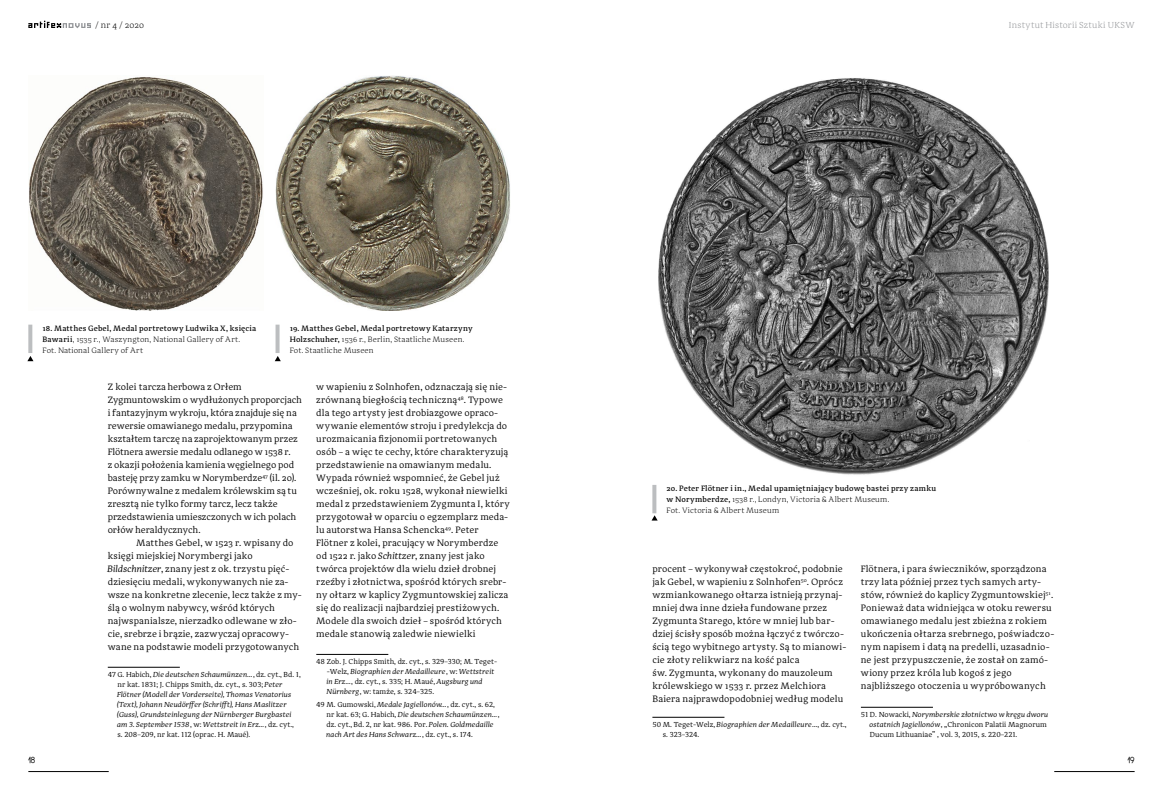
<style>
.page{position:relative;width:1163px;height:794px;background:#fff}
.page>*{position:absolute;margin:0;border:0;box-sizing:border-box;transform-origin:0 0}
.t1{font:9.5px/13px "Adagio Serif";letter-spacing:.005em;color:#000}
.t2{font:300 9px "Adagio Serif";letter-spacing:.03em;color:#939598}
.t3{font:300 9px "Adagio Serif";letter-spacing:.01em;color:#000}
.t4{font:500 8px/11px "Adagio Serif";letter-spacing:.015em;color:#000}
.t5{font:300 8px/11px "Adagio Serif";letter-spacing:.02em;color:#000}
.t6{font:100 8px "Nordica";color:#000}
.t7{font:7.5px/10px "Adagio Serif";color:#000}
.t8{font:italic 7.5px/10px "Adagio Serif";color:#000}
.s1{font-weight:500}
.s2{font-weight:300}
.s3{font-style:italic}
.s4{font-style:normal}
</style>
<div class="page">
<hr style="left:28px;top:771px;width:81px;height:1px;background:#000">
<hr style="left:1054px;top:771px;width:80px;height:1px;background:#000">
<svg style="left:28px;top:21px;width:63px;height:7px"></svg>
<hr style="left:108px;top:667px;width:72px;height:1px;background:#000">
<hr style="left:316px;top:654px;width:72px;height:1px;background:#000">
<img style="left:29px;top:77px;width:234px;height:233px">
<img style="left:275px;top:76px;width:235px;height:234px">
<img style="left:658px;top:78px;width:389px;height:397px">
<svg style="left:28px;top:325px;width:4px;height:28px"></svg>
<svg style="left:275px;top:325px;width:4px;height:28px"></svg>
<svg style="left:652px;top:485px;width:4px;height:28px"></svg>
<svg style="left:27px;top:356px;width:6px;height:5px"></svg>
<svg style="left:652px;top:515px;width:5px;height:5px"></svg>
<svg style="left:275px;top:356px;width:6px;height:5px"></svg>
<hr style="left:652px;top:717px;width:72px;height:1px;background:#000">
<hr style="left:860px;top:707px;width:72px;height:1px;background:#000">
<p class="t3" style="left:95px;top:20px;width:50px">/ nr 4 / 2020</p>
<p class="t2" style="left:1008px;top:20px;width:127px">Instytut Historii Sztuki UKSW</p>
<p class="t5" style="left:43px;top:323px;width:215px"><span class="s1">18. Matthes Gebel, Medal portretowy Ludwika X, księcia<br>Bawarii</span>, 1535 r., Waszyngton, National Gallery of Art.<br>Fot. National Gallery of Art</p>
<p class="t4" style="left:290px;top:323px;width:184px">19. Matthes Gebel, Medal portretowy Katarzyny<br>Holzschuher, <span class="s2">1536 r., Berlin, Staatliche Museen.<br>Fot. Staatliche Museen</span></p>
<p class="t1" style="left:108px;top:381px;width:196px">Z kolei tarcza herbowa z Orłem Zygmuntowskim o wydłużonych proporcjach i fantazyjnym wykroju, która znajduje się na rewersie omawianego medalu, przypomina kształtem tarczę na zaprojektowanym przez Flötnera awersie medalu odlanego w 1538 r.<br>z okazji położenia kamienia węgielnego pod basteję przy zamku w Norymberdze<sup>47</sup> (il. 20).<br>Porównywalne z medalem królewskim są tu zresztą nie tylko formy tarcz, lecz także przedstawienia umieszczonych w ich polach orłów heraldycznych.</p>
<p class="t1" style="left:108px;top:537px;width:195px;text-indent:28px">Matthes Gebel, w 1523 r. wpisany do księgi miejskiej Norymbergi jako <span class="s3">Bildschnitzer</span>, znany jest z ok. trzystu pięć&shy;dziesięciu medali, wykonywanych nie za&shy;wsze na konkretne zlecenie, lecz także z my&shy;ślą o wolnym nabywcy, wśród których najwspanialsze, nierzadko odlewane w zło&shy;cie, srebrze i brązie, zazwyczaj opracowy&shy;wane na podstawie modeli przygotowanych</p>
<p class="t8" style="left:117px;top:670px;width:185px;text-indent:-10px"><span class="s4">47 G. Habich,</span> Die deutschen Schaumünzen…<span class="s4">, dz. cyt., Bd. 1, nr kat. 1831; J. Chipps Smith, dz. cyt., s. 303;</span> Peter Flötner (Modell der Vorderseite), Thomas Venatorius (Text), Johann Neudörffer (Schrifft), Hans Maslitzer (Guss), Grundsteinlegung der Nürnberger Burgbastei am 3. September 1538<span class="s4">, w:</span> Wettstreit in Erz…<span class="s4">, dz. cyt., s. 208–209, nr kat. 112 (oprac. H. Maué).</span></p>
<p class="t1" style="left:316px;top:381px;width:195px">w wapieniu z Solnhofen, odznaczają się nie&shy;zrównaną biegłością techniczną<sup>48</sup>. Typowe dla tego artysty jest drobiazgowe opraco&shy;wywanie elementów stroju i predylekcja do urozmaicania fizjonomii portretowanych osób – a więc te cechy, które charakteryzują przedstawienie na omawianym medalu.<br>Wypada również wspomnieć, że Gebel już wcześniej, ok. roku 1528, wykonał niewielki medal z przedstawieniem Zygmunta I, który przygotował w oparciu o egzemplarz meda&shy;lu autorstwa Hansa Schencka<sup>49</sup>. Peter Flötner z kolei, pracujący w Norymberdze od 1522 r. jako <span class="s3">Schittzer</span>, znany jest jako twórca projektów dla wielu dzieł drobnej rzeźby i złotnictwa, spośród których srebr&shy;ny ołtarz w kaplicy Zygmuntowskiej zalicza się do realizacji najbardziej prestiżowych.<br>Modele dla swoich dzieł – spośród których medale stanowią zaledwie niewielki</p>
<p class="t7" style="left:327px;top:657px;width:172px;text-indent:-11px">48 Zob. J. Chipps Smith, dz. cyt., s. 329–330; M. Teget--Welz, <span class="s3">Biographien der Medailleure</span>, w: <span class="s3">Wettstreit in Erz…</span>, dz. cyt., s. 335; H. Maué, <span class="s3">Augsburg und Nürnberg</span>, w: tamże, s. 324–325.</p>
<p class="t7" style="left:326px;top:700px;width:174px;text-indent:-10px">49 M. Gumowski, <span class="s3">Medale Jagiellonów…</span>, dz. cyt., s. 62, nr kat. 63; G. Habich, <span class="s3">Die deutschen Schaumünzen…</span>, dz. cyt., Bd. 2, nr kat. 986. Por. <span class="s3">Polen. Goldmedaille nach Art des Hans Schwarz…</span>, dz. cyt., s. 174.</p>
<p class="t4" style="left:666px;top:483px;width:271px">20. Peter Flötner i in., Medal upamiętniający budowę bastei przy zamku w Norymberdze, <span class="s2">1538 r., Londyn, Victoria &amp; Albert Museum.<br>Fot. Victoria &amp; Albert Museum</span></p>
<p class="t1" style="left:652px;top:562px;width:195px">procent – wykonywał częstokroć, podobnie jak Gebel, w wapieniu z Solnhofen<sup>50</sup>. Oprócz wzmiankowanego ołtarza istnieją przynaj&shy;mniej dwa inne dzieła fundowane przez Zygmunta Starego, które w mniej lub bar&shy;dziej ścisły sposób można łączyć z twórczo&shy;ścią tego wybitnego artysty. Są to mianowi&shy;cie złoty relikwiarz na kość palca<br>św. Zygmunta, wykonany do mauzoleum królewskiego w 1533 r. przez Melchiora Baiera najprawdopodobniej według modelu</p>
<p class="t7" style="left:662px;top:720px;width:185px;text-indent:-10px">50 M. Teget-Welz, <span class="s3">Biographien der Medailleure</span>…, dz. cyt., s. 323–324.</p>
<p class="t1" style="left:860px;top:562px;width:195px">Flötnera, i para świeczników, sporządzona trzy lata później przez tych samych arty&shy;stów, również do kaplicy Zygmuntowskiej<sup>51</sup>.<br>Ponieważ data widniejąca w otoku rewersu omawianego medalu jest zbieżna z rokiem ukończenia ołtarza srebrnego, poświadczo&shy;nym napisem i datą na predelli, uzasadnio&shy;ne jest przypuszczenie, że został on zamó&shy;wiony przez króla lub kogoś z jego najbliższego otoczenia u wypróbowanych</p>
<p class="t7" style="left:869px;top:710px;width:180px;text-indent:-9px">51 D. Nowacki, <span class="s3">Norymberskie złotnictwo w kręgu dworu ostatnich Jagiellonów</span>, „Chronicon Palatii Magnorum<br>Ducum Lithuaniae” , vol. 3, 2015, s. 220–221.</p>
<p class="t6" style="left:28px;top:756px;width:8px">18</p>
<p class="t6" style="left:1127px;top:756px;width:8px">19</p>
</div>
